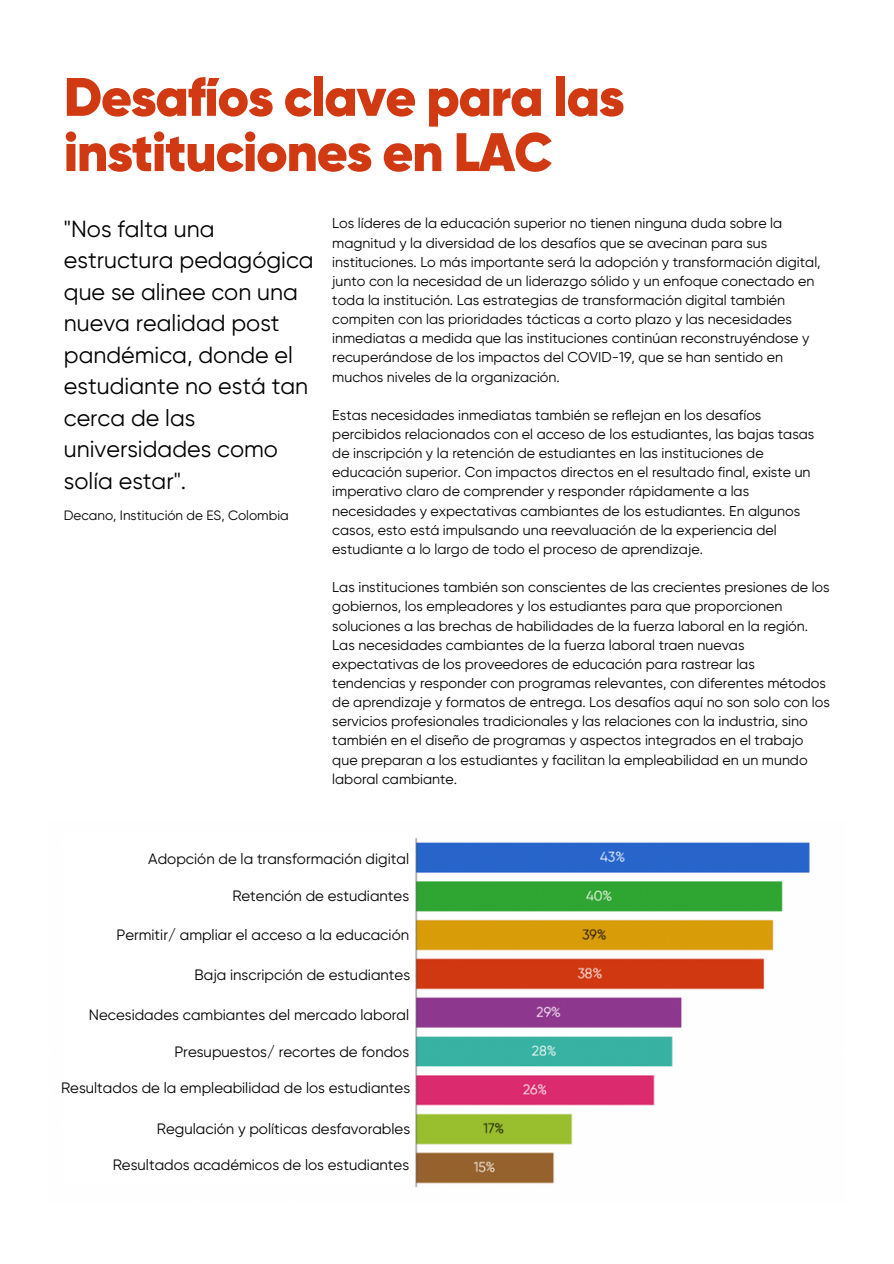
<style>
.page{position:relative;width:894px;height:1264px;background:#fff}
.page>*{position:absolute;margin:0;border:0;box-sizing:border-box;transform-origin:0 0}
.t1{font:900 54px/55.2px "Gilroy";letter-spacing:-.02em;color:#d13913}
.t2{font:23.25px/31.5px "Gilroy";color:#000}
.t3{font:15px "Gilroy";color:#000}
.t4{font:14.25px/19.2px "Gilroy";color:#000}
.t5{font:13.5px "Gilroy";color:#000}
</style>
<div class="page">
<img style="left:415px;top:837px;width:395px;height:351px">
<h1 class="t1" style="left:64px;top:69px;width:562px">Desafíos clave para las instituciones en LAC</h1>
<h2 class="t2" style="left:64px;top:213px;width:251px">"Nos falta una estructura pedagógica que se alinee con una nueva realidad post pandémica, donde el estudiante no está tan cerca de las universidades como solía estar".</h2>
<p class="t5" style="left:64px;top:508px;width:226px">Decano, Institución de ES, Colombia</p>
<p class="t4" style="left:332px;top:214px;width:489px">Los líderes de la educación superior no tienen ninguna duda sobre la magnitud y la diversidad de los desafíos que se avecinan para sus instituciones. Lo más importante será la adopción y transformación digital, junto con la necesidad de un liderazgo sólido y un enfoque conectado en toda la institución. Las estrategias de transformación digital también compiten con las prioridades tácticas a corto plazo y las necesidades inmediatas a medida que las instituciones continúan reconstruyéndose y recuperándose de los impactos del COVID-19, que se han sentido en muchos niveles de la organización.</p>
<p class="t4" style="left:332px;top:405px;width:483px">Estas necesidades inmediatas también se reflejan en los desafíos percibidos relacionados con el acceso de los estudiantes, las bajas tasas de inscripción y la retención de estudiantes en las instituciones de educación superior. Con impactos directos en el resultado final, existe un imperativo claro de comprender y responder rápidamente a las necesidades y expectativas cambiantes de los estudiantes. En algunos casos, esto está impulsando una reevaluación de la experiencia del estudiante a lo largo de todo el proceso de aprendizaje.</p>
<p class="t4" style="left:332px;top:578px;width:499px">Las instituciones también son conscientes de las crecientes presiones de los gobiernos, los empleadores y los estudiantes para que proporcionen soluciones a las brechas de habilidades de la fuerza laboral en la región.<br>Las necesidades cambiantes de la fuerza laboral traen nuevas expectativas de los proveedores de educación para rastrear las tendencias y responder con programas relevantes, con diferentes métodos de aprendizaje y formatos de entrega. Los desafíos aquí no son solo con los servicios profesionales tradicionales y las relaciones con la industria, sino también en el diseño de programas y aspectos integrados en el trabajo que preparan a los estudiantes y facilitan la empleabilidad en un mundo laboral cambiante.</p>
<p class="t3" style="left:148px;top:850px;width:262px">Adopción de la transformación digital</p>
<p class="t3" style="left:232px;top:887px;width:178px">Retención de estudiantes</p>
<p class="t3" style="left:116px;top:925px;width:294px">Permitir/ ampliar el acceso a la educación</p>
<p class="t3" style="left:194px;top:966px;width:217px">Baja inscripción de estudiantes</p>
<p class="t3" style="left:89px;top:1006px;width:322px">Necesidades cambiantes del mercado laboral</p>
<p class="t3" style="left:174px;top:1043px;width:236px">Presupuestos/ recortes de fondos</p>
<p class="t3" style="left:61px;top:1079px;width:350px">Resultados de la empleabilidad de los estudiantes</p>
<p class="t3" style="left:157px;top:1119px;width:255px">Regulación y políticas desfavorables</p>
<p class="t3" style="left:113px;top:1156px;width:298px">Resultados académicos de los estudiantes</p>
</div>
